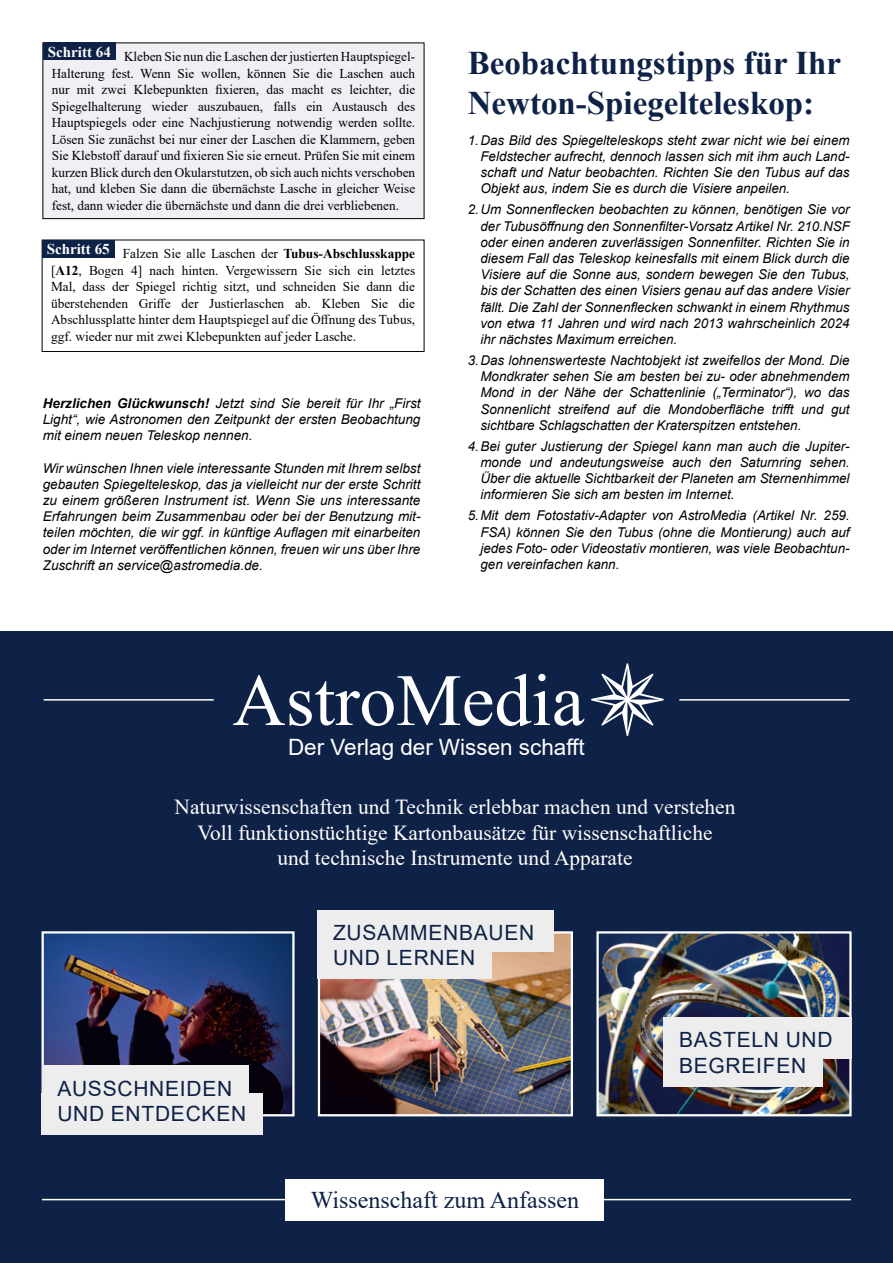
<style>
.page{position:relative;width:893px;height:1263px;background:#fff}
.page>*{position:absolute;margin:0;border:0;box-sizing:border-box;transform-origin:0 0}
.t1{font:700 33px/39.6px "Times New Roman";color:#0e2146}
.t2{font:24px "Times New Roman";color:#0e2146}
.t3{font:22.5px "Arial";color:#fff}
.t4{font:21.3px "Times New Roman";color:#fff}
.t5{font:21px/25.2px "Arial";letter-spacing:.035em;color:#0e2146}
.t6{font:700 15px "Times New Roman";color:#fff}
.t7{font:italic 13.5px/16.2px "Arial";color:#000;text-align:justify}
.t8{font:13.5px/16.5px "Times New Roman";color:#000;text-align:justify}
.s1{font-weight:700}
</style>
<div class="page">
<div style="left:0;top:631px;width:893px;height:632px;background:#0e2146"></div>
<div style="left:43px;top:43px;width:381px;height:176px;background:#efeff4"></div>
<div style="left:43px;top:43px;width:381px;height:176px;border:1px solid #000"></div>
<div style="left:43px;top:43px;width:73px;height:17px;background:#0e2146"></div>
<div style="left:42px;top:240px;width:382px;height:112px;border:1px solid #000"></div>
<div style="left:42px;top:240px;width:72px;height:18px;background:#0e2146"></div>
<hr style="left:679px;top:699px;width:170px;height:2px;background:#fff">
<hr style="left:42px;top:1199px;width:809px;height:1px;background:#fff">
<div style="left:286px;top:1179px;width:318px;height:41px;background:#fff"></div>
<svg style="left:233px;top:674px;width:351px;height:52px"></svg>
<svg style="left:591px;top:663px;width:73px;height:73px"></svg>
<hr style="left:44px;top:699px;width:170px;height:2px;background:#fff">
<img style="left:45px;top:934px;width:247px;height:179px">
<div style="left:42px;top:931px;width:253px;height:185px;border:2px solid #fff"></div>
<img style="left:599px;top:934px;width:250px;height:179px">
<div style="left:596px;top:931px;width:256px;height:185px;border:2px solid #fff"></div>
<img style="left:321px;top:934px;width:249px;height:179px">
<div style="left:318px;top:931px;width:255px;height:185px;border:2px solid #fff"></div>
<div style="left:42px;top:1065px;width:206px;height:42px;background:#ededed"></div>
<div style="left:42px;top:1093px;width:221px;height:42px;background:#ededed"></div>
<div style="left:318px;top:910px;width:236px;height:41px;background:#ededed"></div>
<div style="left:318px;top:937px;width:174px;height:42px;background:#ededed"></div>
<div style="left:664px;top:1017px;width:188px;height:42px;background:#ededed"></div>
<div style="left:664px;top:1045px;width:159px;height:42px;background:#ededed"></div>
<p class="t6" style="left:48px;top:41px;width:64px">Schritt 64</p>
<p class="t8" style="left:52px;top:48px;width:365px;text-indent:72px">Kleben Sie nun die Laschen der justierten Hauptspiegel-Halterung fest. Wenn Sie wollen, können Sie die Laschen auch nur mit zwei Klebepunkten fixieren, das macht es leichter, die Spiegelhalterung wieder auszubauen, falls ein Austausch des Hauptspiegels oder eine Nachjustierung notwendig werden sollte.<br>Lösen Sie zunächst bei nur einer der Laschen die Klammern, geben Sie Klebstoff darauf und fixieren Sie sie erneut. Prüfen Sie mit einem kurzen Blick durch den Okularstutzen, ob sich auch nichts verschoben hat, und kleben Sie dann die übernächste Lasche in gleicher Weise fest, dann wieder die übernächste und dann die drei verbliebenen.</p>
<p class="t6" style="left:47px;top:238px;width:64px">Schritt 65</p>
<p class="t8" style="left:51px;top:245px;width:366px;text-indent:72px">Falzen Sie alle Laschen der <span class="s1">Tubus-Abschlusskappe </span>[<span class="s1">A12</span>, Bogen 4] nach hinten. Vergewissern Sie sich ein letztes Mal, dass der Spiegel richtig sitzt, und schneiden Sie dann die überstehenden Griffe der Justierlaschen ab. Kleben Sie die Abschlussplatte hinter dem Hauptspiegel auf die Öffnung des Tubus, ggf. wieder nur mit zwei Klebepunkten auf jeder Lasche.</p>
<p class="t7" style="left:43px;top:395px;width:379px"><span class="s1">Herzlichen Glückwunsch!</span> Jetzt sind Sie bereit für Ihr „First Light“, wie Astronomen den Zeitpunkt der ersten Beobachtung mit einem neuen Teleskop nennen.</p>
<p class="t7" style="left:43px;top:460px;width:379px">Wir wünschen Ihnen viele interessante Stunden mit Ihrem selbst gebauten Spiegelteleskop, das ja vielleicht nur der erste Schritt zu einem größeren Instrument ist. Wenn Sie uns interessante Erfahrungen beim Zusammenbau oder bei der Benutzung mit&shy;teilen möchten, die wir ggf. in künftige Auflagen mit einarbeiten oder im Internet veröffentlichen können, freuen wir uns über Ihre Zuschrift an service@astromedia.de.</p>
<p class="t1" style="left:468px;top:43px;width:375px">Beobachtungstipps für Ihr<br>Newton-Spiegelteleskop:</p>
<p class="t7" style="left:480px;top:132px;width:371px;text-indent:-13px">1.Das Bild des Spiegelteleskops steht zwar nicht wie bei einem Feldstecher aufrecht, dennoch lassen sich mit ihm auch Land&shy;schaft und Natur beobachten. Richten Sie den Tubus auf das Objekt aus, indem Sie es durch die Visiere anpeilen.</p>
<p class="t7" style="left:480px;top:202px;width:371px;text-indent:-13px">2.Um Sonnenflecken beobachten zu können, benötigen Sie vor der Tubusöffnung den Sonnenfilter-Vorsatz Artikel Nr. 210.NSF oder einen anderen zuverlässigen Sonnenfilter. Richten Sie in diesem Fall das Teleskop keinesfalls mit einem Blick durch die Visiere auf die Sonne aus, sondern bewegen Sie den Tubus, bis der Schatten des einen Visiers genau auf das andere Visier fällt. Die Zahl der Sonnenflecken schwankt in einem Rhythmus von etwa 11 Jahren und wird nach 2013 wahrscheinlich 2024 ihr nächstes Maximum erreichen.</p>
<p class="t7" style="left:480px;top:352px;width:371px;text-indent:-13px">3.Das lohnenswerteste Nachtobjekt ist zweifellos der Mond. Die Mondkrater sehen Sie am besten bei zu- oder abnehmendem Mond in der Nähe der Schattenlinie („Terminator“), wo das Sonnenlicht streifend auf die Mondoberfläche trifft und gut sichtbare Schlagschatten der Kraterspitzen entstehen.</p>
<p class="t7" style="left:480px;top:438px;width:371px;text-indent:-13px">4.Bei guter Justierung der Spiegel kann man auch die Jupiter&shy;monde und andeutungsweise auch den Saturnring sehen.<br>Über die aktuelle Sichtbarkeit der Planeten am Sternenhimmel informieren Sie sich am besten im Internet.</p>
<p class="t7" style="left:480px;top:508px;width:371px;text-indent:-13px">5.Mit dem Fotostativ-Adapter von AstroMedia (Artikel Nr. 259.<br>FSA) können Sie den Tubus (ohne die Montierung) auch auf jedes Foto- oder Videostativ montieren, was viele Beobachtun&shy;gen vereinfachen kann.</p>
<p class="t3" style="left:288px;top:731px;width:298px">Der Verlag der Wissen schafft</p>
<p class="t4" style="left:175px;top:792px;width:562px">Naturwissenschaften und Technik erlebbar machen und verstehen</p>
<p class="t4" style="left:198px;top:818px;width:516px">Voll funktionstüchtige Kartonbausätze für wissenschaftliche</p>
<p class="t4" style="left:277px;top:843px;width:356px">und technische Instrumente und Apparate</p>
<p class="t5" style="left:57px;top:1076px;width:176px">AUSSCHNEIDEN</p>
<p class="t5" style="left:57px;top:1101px;width:190px">UND ENTDECKEN</p>
<p class="t5" style="left:333px;top:920px;width:203px">ZUSAMMENBAUEN<br>UND LERNEN</p>
<p class="t2" style="left:311px;top:1183px;width:270px">Wissenschaft zum Anfassen</p>
<p class="t5" style="left:679px;top:1027px;width:155px">BASTELN UND</p>
<p class="t5" style="left:679px;top:1052px;width:129px">BEGREIFEN</p>
</div>
